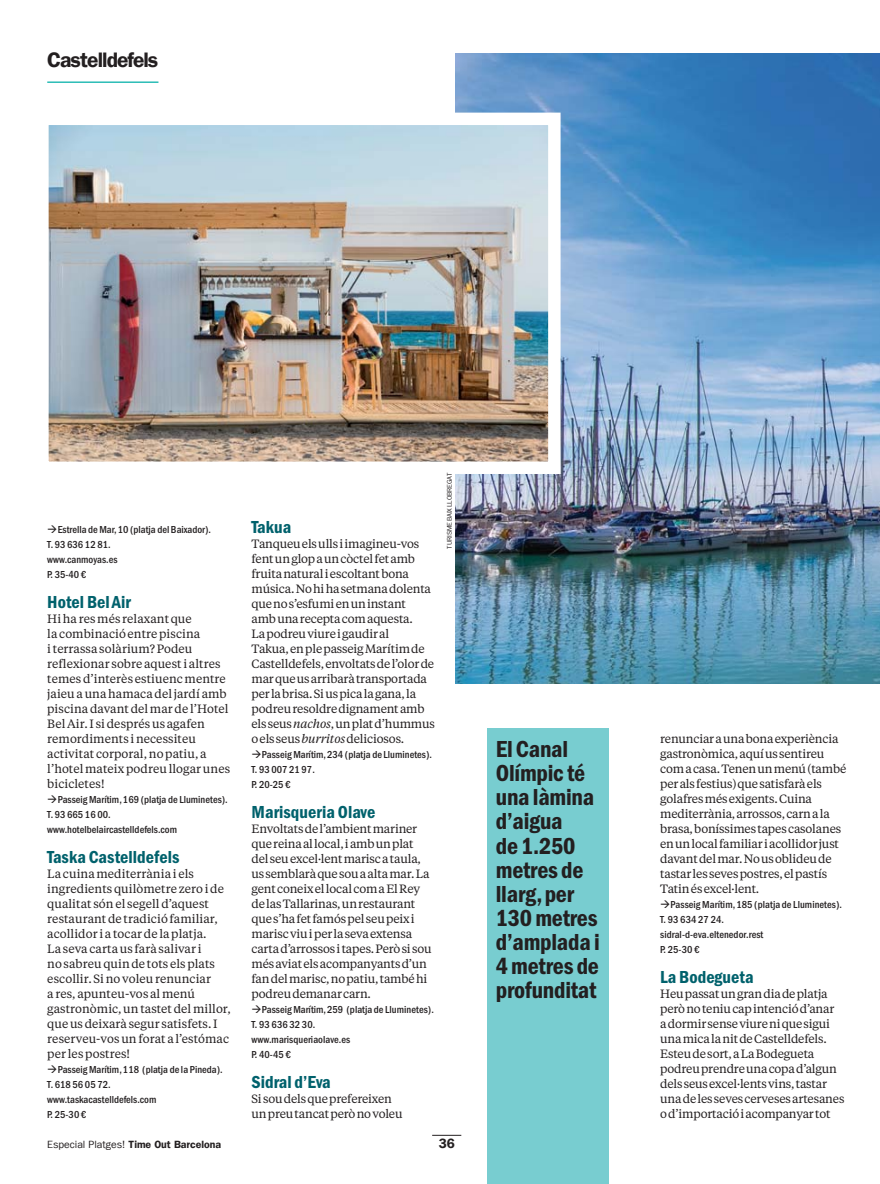
<style>
.page{position:relative;width:880px;height:1184px;background:#fff}
.page>*{position:absolute;margin:0;border:0;box-sizing:border-box;transform-origin:0 0}
.t1{font:24px/24px "ITC Franklin Gothic Std Dm Cd";letter-spacing:-.01em;color:#231f20}
.t2{font:21px "Franklin Gothic LT Com Dm";letter-spacing:-.045em;color:#231f20}
.t3{font:18px "ITC Franklin Gothic Std Dm Cd";color:#00616c}
.t4{font:13.5px "Franklin Gothic LT Com Dm";color:#231f20}
.t5{font:12px/15px "Tiempos Text";letter-spacing:-.015em;color:#231f20}
.t6{font:12px/15px "Tiempos Text";letter-spacing:.005em;color:#231f20}
.t7{font:500 condensed 10.5px/15px "ITC Franklin Gothic Std";color:#231f20}
.t8{font:10.5px "Franklin Gothic LT Com";letter-spacing:-.005em;color:#231f20}
.t9{font:6.75px "Franklin Gothic LT Com";letter-spacing:-.015em;color:#231f20}
.s1{font-style:italic}
.s2{font-family:"Franklin Gothic LT Com Dm"}
</style>
<div class="page">
<svg style="left:432px;top:1134px;width:29px;height:1px"></svg>
<img style="left:455px;top:54px;width:424px;height:629px">
<img style="left:49px;top:126px;width:498px;height:335px">
<div style="left:487px;top:728px;width:122px;height:455px;background:#78cdd0"></div>
<hr style="left:47px;top:81px;width:111px;height:2px;background:#2bbcb6">
<h2 class="t2" style="left:47px;top:48px;width:113px">Castelldefels</h2>
<p class="t7" style="left:47px;top:523px;width:165px;text-indent:10px">Estrella de Mar, 10 (platja del Baixador).<br>T. 93 636 12 81.<br>www.canmoyas.es<br>P. 35-40 €</p>
<h3 class="t3" style="left:47px;top:595px;width:85px">Hotel Bel Air</h3>
<p class="t6" style="left:47px;top:612px;width:184px">Hi ha res més relaxant que<br>la combinació entre piscina<br>i terrassa solàrium? Podeu reflexionar sobre aquest i altres temes d’interès estiuenc mentre jaieu a una hamaca del jardí amb piscina davant del mar de l’Hotel<br>Bel Air. I si després us agafen remordiments i necessiteu activitat corporal, no patiu, a l’hotel mateix podreu llogar unes bicicletes!</p>
<p class="t7" style="left:47px;top:793px;width:182px;text-indent:10px">Passeig Marítim, 169 (platja de Lluminetes).<br>T. 93 665 16 00. www.hotelbelaircastelldefels.com</p>
<h3 class="t3" style="left:47px;top:850px;width:134px">Taska Castelldefels</h3>
<p class="t6" style="left:47px;top:867px;width:185px">La cuina mediterrània i els ingredients quilòmetre zero i de qualitat són el segell d’aquest restaurant de tradició familiar, acollidor i a tocar de la platja.<br>La seva carta us farà salivar i<br>no sabreu quin de tots els plats escollir. Si no voleu renunciar<br>a res, apunteu-vos al menú gastronòmic, un tastet del millor, que us deixarà segur satisfets. I reserveu-vos un forat a l’estómac per les postres!</p>
<p class="t7" style="left:47px;top:1063px;width:177px;text-indent:10px">Passeig Marítim, 118 (platja de la Pineda).<br>T. 618 56 05 72.<br>www.taskacastelldefels.com<br>P. 25-30 €</p>
<h3 class="t3" style="left:251px;top:520px;width:41px">Takua</h3>
<p class="t5" style="left:251px;top:537px;width:185px">Tanqueu els ulls i imagineu-vos fent un glop a un còctel fet amb fruita natural i escoltant bona música. No hi ha setmana dolenta que no s’esfumi en un instant<br>amb una recepta com aquesta.<br>La podreu viure i gaudir al<br>Takua, en ple passeig Marítim de<br>Castelldefels, envoltats de l’olor de mar que us arribarà transportada per la brisa. Si us pica la gana, la podreu resoldre dignament amb els seus <span class="s1">nachos</span>, un plat d’hummus o els seus <span class="s1">burritos</span> deliciosos.</p>
<p class="t7" style="left:251px;top:748px;width:182px;text-indent:10px">Passeig Marítim, 234 (platja de Lluminetes).<br>T. 93 007 21 97.<br>P. 20-25 €</p>
<h3 class="t3" style="left:251px;top:805px;width:125px">Marisqueria Olave</h3>
<p class="t5" style="left:251px;top:822px;width:181px">Envoltats de l’ambient mariner que reina al local, i amb un plat del seu excel·lent marisc a taula, us semblarà que sou a alta mar. La gent coneix el local com a El Rey de las Tallarinas, un restaurant que s’ha fet famós pel seu peix i marisc viu i per la seva extensa carta d’arrossos i tapes. Però si sou més aviat els acompanyants d’un fan del marisc, no patiu, també hi podreu demanar carn.</p>
<p class="t7" style="left:251px;top:1003px;width:184px;text-indent:10px">Passeig Marítim, 259 (platja de Lluminetes).<br>T. 93 636 32 30.<br>www.marisqueriaolave.es<br>P. 40-45 €</p>
<h3 class="t3" style="left:251px;top:1075px;width:81px">Sidral d’Eva</h3>
<p class="t5" style="left:251px;top:1092px;width:152px">Si sou dels que prefereixen un preu tancat però no voleu</p>
<p class="t9" style="left:445px;top:548px;width:77px;rotate:-90deg">TURISME BAIX LLOBREGAT</p>
<p class="t8" style="left:47px;top:1138px;width:175px">Especial Platges! <span class="s2">Time Out Barcelona</span></p>
<p class="t4" style="left:438px;top:1135px;width:18px">36</p>
<h1 class="t1" style="left:495px;top:739px;width:105px">El Canal<br>Olímpic té una làmina d’aigua<br>de 1.250 metres de llarg, per<br>130 metres d’amplada i<br>4 metres de profunditat</h1>
<p class="t5" style="left:660px;top:732px;width:188px">renunciar a una bona experiència gastronòmica, aquí us sentireu com a casa. Tenen un menú (també per als festius) que satisfarà els golafres més exigents. Cuina mediterrània, arrossos, carn a la brasa, boníssimes tapes casolanes en un local familiar i acollidor just davant del mar. No us oblideu de tastar les seves postres, el pastís<br>Tatin és excel·lent.</p>
<p class="t7" style="left:660px;top:898px;width:183px;text-indent:10px">Passeig Marítim, 185 (platja de Lluminetes).<br>T. 93 634 27 24.<br>sidral-d-eva.eltenedor.rest<br>P. 25-30 €</p>
<h3 class="t3" style="left:660px;top:970px;width:95px">La Bodegueta</h3>
<p class="t5" style="left:660px;top:987px;width:186px">Heu passat un gran dia de platja però no teniu cap intenció d’anar<br>a dormir sense viure ni que sigui una mica la nit de Castelldefels.<br>Esteu de sort, a La Bodegueta podreu prendre una copa d’algun dels seus excel·lents vins, tastar una de les seves cerveses artesanes o d’importació i acompanyar tot</p>
</div>
